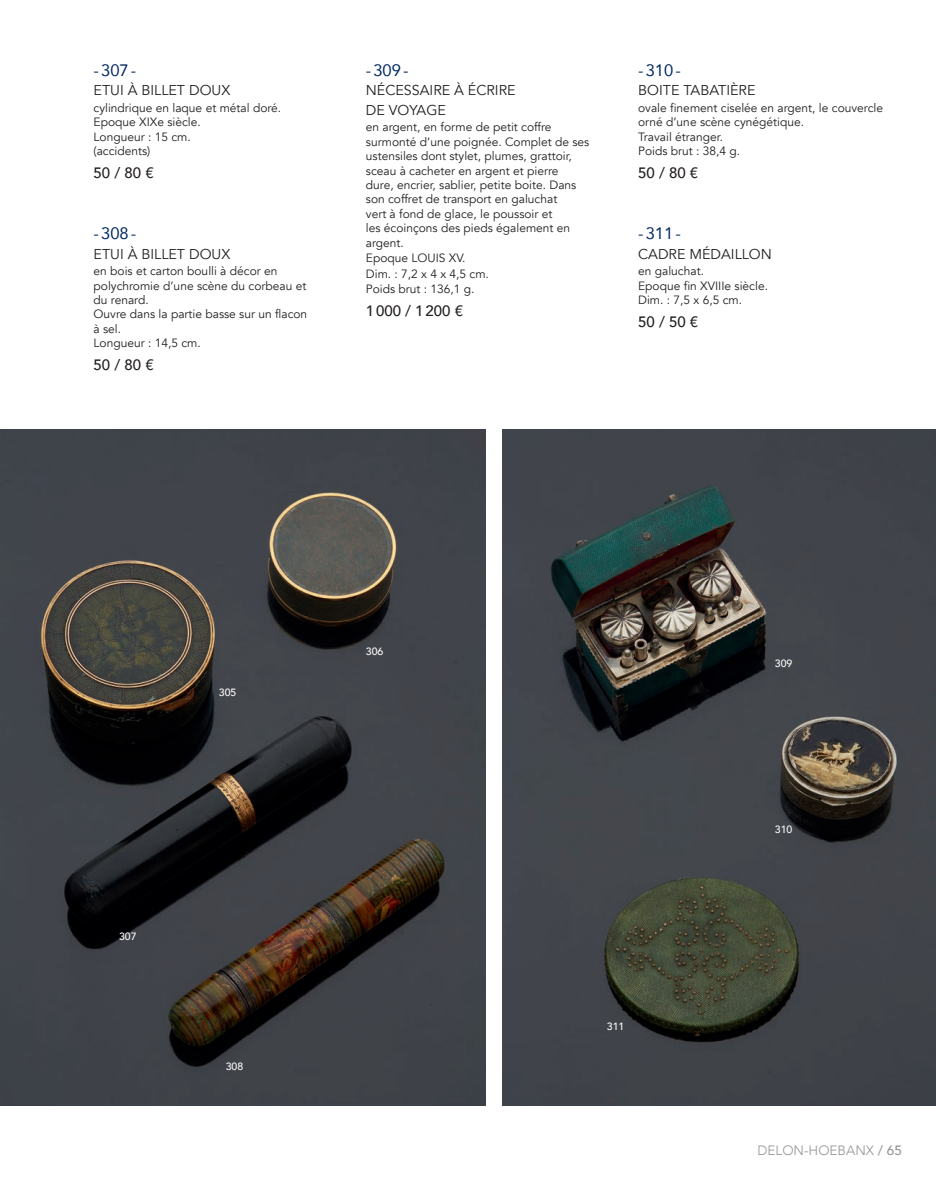
<style>
.page{position:relative;width:936px;height:1191px;background:#fff}
.page>*{position:absolute;margin:0;border:0;box-sizing:border-box;transform-origin:0 0}
.t1{font:16.5px "Avenir";color:#002964}
.t2{font:500 15px "Avenir";color:#231f20}
.t3{font:14.25px/19.5px "Avenir";color:#231f20}
.t4{font:300 13.5px "Avenir";color:#939598}
.t5{font:12px/14.4px "Avenir";color:#231f20}
.t6{font:500 10.5px "Avenir";color:#fff}
.s1{font-weight:500}
</style>
<div class="page">
<img style="left:0;top:429px;width:485px;height:677px">
<img style="left:502px;top:429px;width:433px;height:677px">
<h1 class="t1" style="left:94px;top:57px;width:44px">-307-</h1>
<p class="t3" style="left:94px;top:81px;width:138px">ETUI À BILLET DOUX</p>
<p class="t5" style="left:94px;top:101px;width:189px">cylindrique en laque et métal doré.<br>Epoque XIXe siècle.<br>Longueur : 15 cm.<br>(accidents)</p>
<p class="t2" style="left:94px;top:160px;width:62px">50 / 80 €</p>
<h1 class="t1" style="left:94px;top:220px;width:44px">-308-</h1>
<p class="t3" style="left:94px;top:244px;width:138px">ETUI À BILLET DOUX</p>
<p class="t5" style="left:94px;top:264px;width:215px">en bois et carton boulli à décor en polychromie d’une scène du corbeau et du renard.<br>Ouvre dans la partie basse sur un flacon à sel.<br>Longueur : 14,5 cm.</p>
<p class="t2" style="left:94px;top:352px;width:62px">50 / 80 €</p>
<h1 class="t1" style="left:366px;top:57px;width:44px">-309-</h1>
<p class="t3" style="left:366px;top:81px;width:151px">NÉCESSAIRE À ÉCRIRE<br>DE VOYAGE</p>
<p class="t5" style="left:366px;top:120px;width:225px">en argent, en forme de petit coffre surmonté d’une poignée. Complet de ses ustensiles dont stylet, plumes, grattoir, sceau à cacheter en argent et pierre<br>dure, encrier, sablier, petite boite. Dans son coffret de transport en galuchat<br>vert à fond de glace, le poussoir et<br>les écoinçons des pieds également en argent.<br>Epoque LOUIS XV.<br>Dim. : 7,2 x 4 x 4,5 cm.<br>Poids brut : 136,1 g.</p>
<p class="t2" style="left:366px;top:298px;width:99px">1000 / 1200 €</p>
<h1 class="t1" style="left:638px;top:57px;width:44px">-310-</h1>
<p class="t3" style="left:638px;top:81px;width:119px">BOITE TABATIÈRE</p>
<p class="t5" style="left:638px;top:101px;width:246px">ovale finement ciselée en argent, le couvercle orné d’une scène cynégétique.<br>Travail étranger.<br>Poids brut : 38,4 g.</p>
<p class="t2" style="left:638px;top:160px;width:62px">50 / 80 €</p>
<h1 class="t1" style="left:638px;top:220px;width:44px">-311-</h1>
<p class="t3" style="left:638px;top:244px;width:135px">CADRE MÉDAILLON</p>
<p class="t5" style="left:638px;top:264px;width:131px">en galuchat.<br>Epoque fin XVIIIe siècle.<br>Dim. : 7,5 x 6,5 cm.</p>
<p class="t2" style="left:638px;top:309px;width:62px">50 / 50 €</p>
<p class="t6" style="left:219px;top:683px;width:19px">305</p>
<p class="t6" style="left:119px;top:927px;width:19px">307</p>
<p class="t6" style="left:226px;top:1057px;width:19px">308</p>
<p class="t6" style="left:366px;top:642px;width:19px">306</p>
<p class="t6" style="left:607px;top:1017px;width:19px">311</p>
<p class="t6" style="left:774px;top:654px;width:19px">309</p>
<p class="t6" style="left:774px;top:820px;width:19px">310</p>
<p class="t4" style="left:757px;top:1142px;width:146px">DELON-HOEBANX <span class="s1">/ 65</span></p>
</div>
